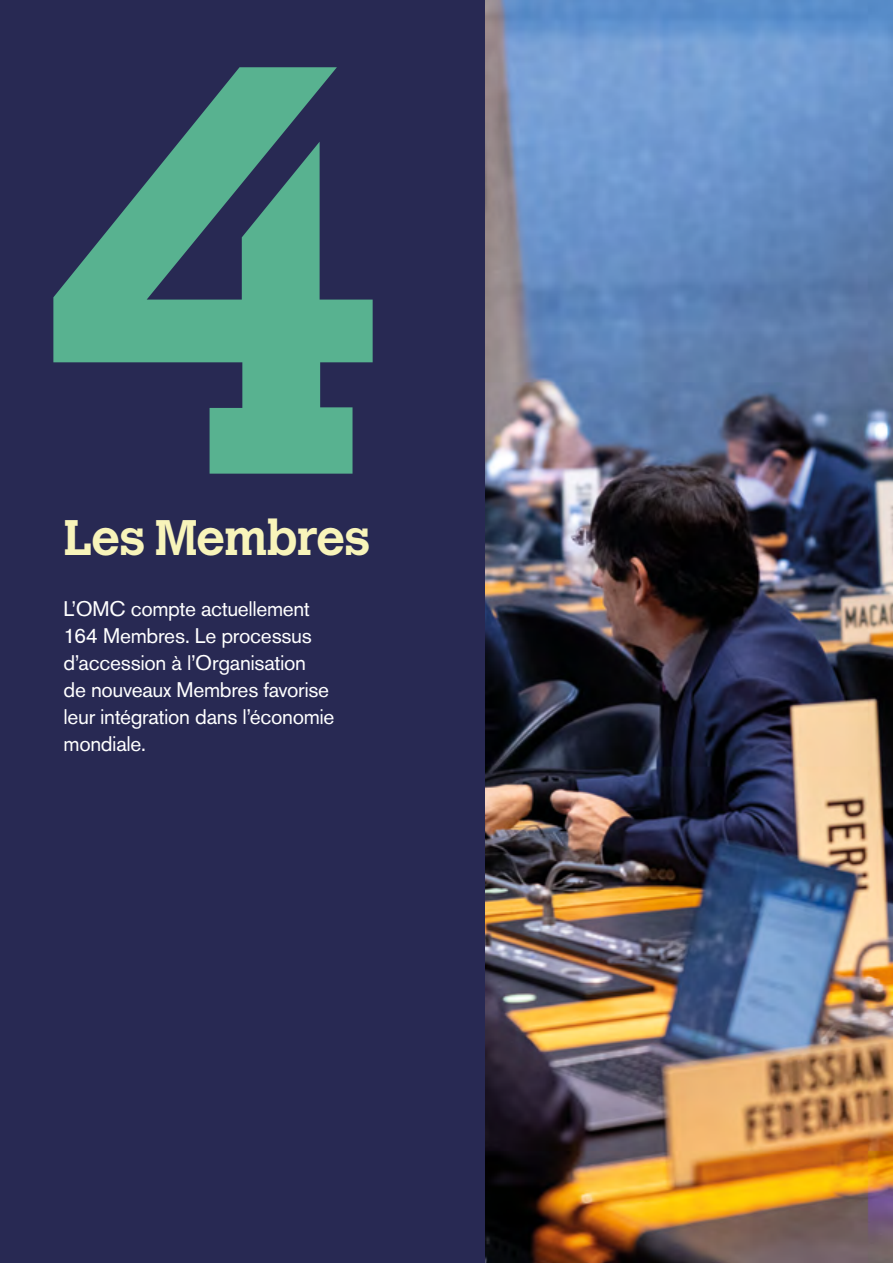
<style>
.page{position:relative;width:893px;height:1263px;background:#fff}
.page>*{position:absolute;margin:0;border:0;box-sizing:border-box;transform-origin:0 0}
.t1{font:700 576.3px "Calvert MT Std";color:#58b290}
.t2{font:700 49.5px "Calvert MT Std";letter-spacing:-.02em;color:#f8f4ba}
.t3{font:21px/27px "Akzidenz Grotesk Pro";letter-spacing:-.015em;color:#fff}
</style>
<div class="page">
<div style="left:0;top:0;width:486px;height:1263px;background:#282953"></div>
<img style="left:486px;top:0;width:407px;height:1263px">
<h1 class="t1" style="left:37px;top:-94px;width:356px">4</h1>
<h2 class="t2" style="left:64px;top:506px;width:308px">Les Membres</h2>
<p class="t3" style="left:64px;top:595px;width:272px">L’OMC compte actuellement<br>164 Membres. Le processus d’accession à l’Organisation<br>de nouveaux Membres favorise leur intégration dans l’économie mondiale.</p>
</div>
